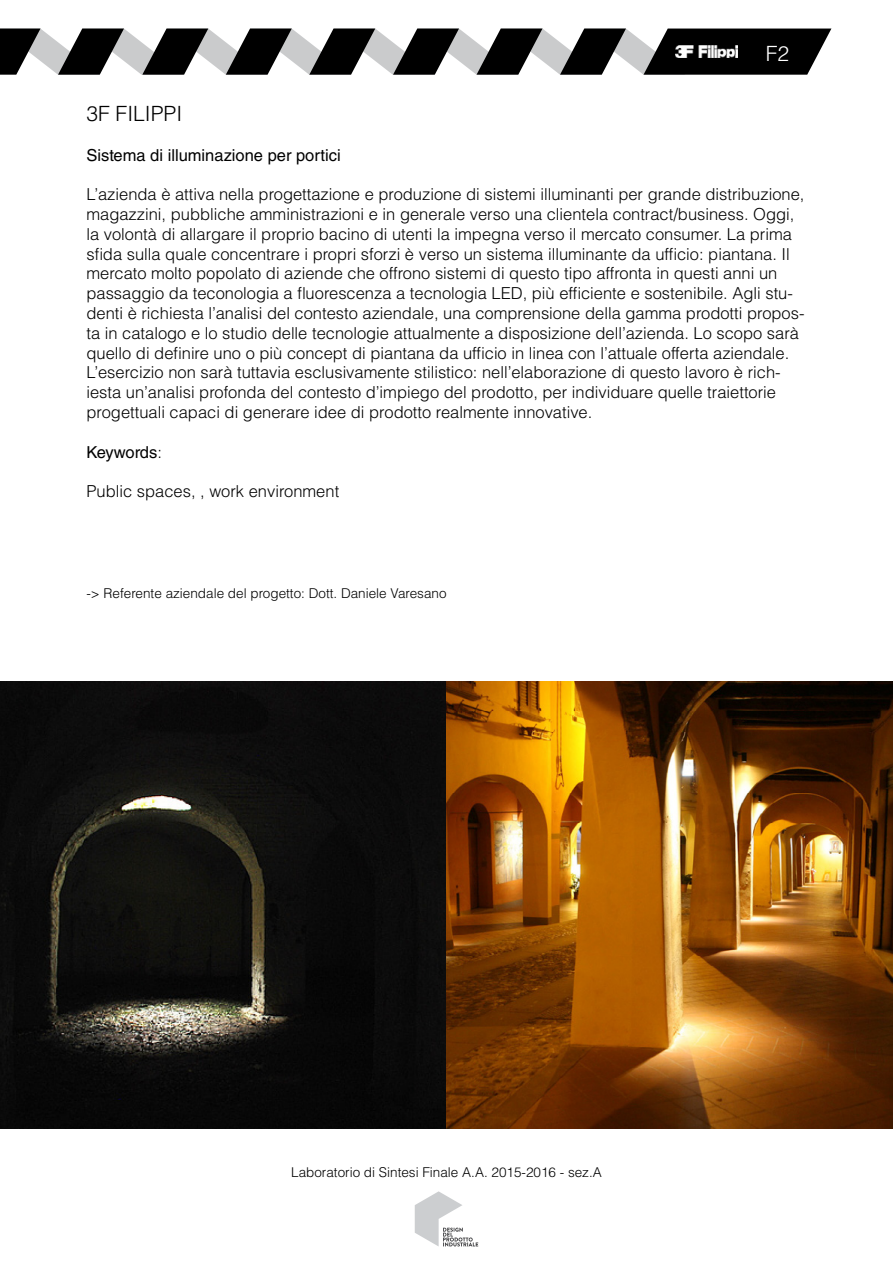
<style>
.page{position:relative;width:893px;height:1263px;background:#fff}
.page>*{position:absolute;margin:0;border:0;box-sizing:border-box;transform-origin:0 0}
.t1{font:300 21px "Helvetica LT Std";color:#000}
.t2{font:300 21px "Helvetica LT Std";color:#fff}
.t3{font:300 16.5px/19.8px "Helvetica LT Std";color:#000}
.t4{font:16.5px "Helvetica LT Std";color:#000}
.t5{font:300 13.5px "Helvetica LT Std";color:#000}
.s1{font-weight:300}
</style>
<div class="page">
<svg style="left:415px;top:1191px;width:63px;height:55px"></svg>
<img style="left:0;top:681px;width:893px;height:447px">
<svg style="left:0;top:29px;width:831px;height:46px"></svg>
<img style="left:676px;top:46px;width:61px;height:12px">
<p class="t2" style="left:766px;top:40px;width:25px">F2</p>
<p class="t1" style="left:86px;top:100px;width:97px">3F FILIPPI</p>
<p class="t4" style="left:86px;top:145px;width:256px">Sistema di illuminazione per portici</p>
<p class="t3" style="left:86px;top:184px;width:720px">L’azienda è attiva nella progettazione e produzione di sistemi illuminanti per grande distribuzione, magazzini, pubbliche amministrazioni e in generale verso una clientela contract/business. Oggi, la volontà di allargare il proprio bacino di utenti la impegna verso il mercato consumer. La prima sfida sulla quale concentrare i propri sforzi è verso un sistema illuminante da ufficio: piantana. Il mercato molto popolato di aziende che offrono sistemi di questo tipo affronta in questi anni un passaggio da teconologia a fluorescenza a tecnologia LED, più efficiente e sostenibile. Agli stu&shy;denti è richiesta l’analisi del contesto aziendale, una comprensione della gamma prodotti propos&shy;ta in catalogo e lo studio delle tecnologie attualmente a disposizione dell’azienda. Lo scopo sarà quello di definire uno o più concept di piantana da ufficio in linea con l’attuale offerta aziendale.<br>L’esercizio non sarà tuttavia esclusivamente stilistico: nell’elaborazione di questo lavoro è rich&shy;iesta un’analisi profonda del contesto d’impiego del prodotto, per individuare quelle traiettorie progettuali capaci di generare idee di prodotto realmente innovative.</p>
<p class="t4" style="left:86px;top:442px;width:77px">Keywords<span class="s1">:</span></p>
<p class="t3" style="left:86px;top:481px;width:254px">Public spaces, , work environment</p>
<p class="t5" style="left:86px;top:585px;width:362px">-&gt; Referente aziendale del progetto: Dott. Daniele Varesano</p>
<p class="t5" style="left:291px;top:1163px;width:312px">Laboratorio di Sintesi Finale A.A. 2015-2016 - sez.A</p>
</div>
